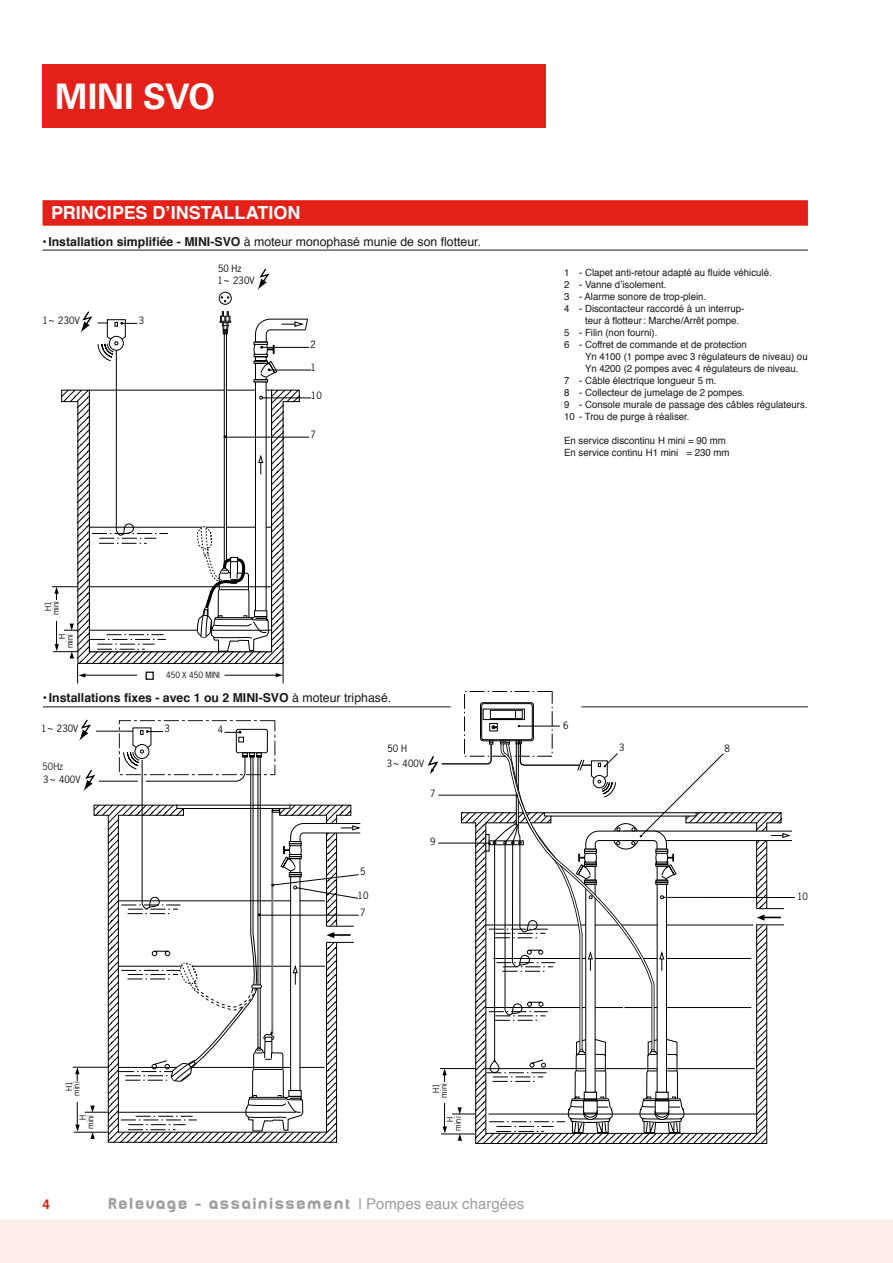
<style>
.page{position:relative;width:893px;height:1263px;background:#fff}
.page>*{position:absolute;margin:0;border:0;box-sizing:border-box;transform-origin:0 0}
.t1{font:700 35.25px "Univers";letter-spacing:.005em;color:#fff}
.t2{font:700 18px "Helvetica";letter-spacing:.005em;color:#fff}
.t3{font:900 15px "Baby Mine";letter-spacing:.02em;color:#9d9ea0}
.t4{font:700 13.5px "Helvetica";color:#e32119}
.t5{font:700 12.3px "Helvetica";color:#1a171c}
.t6{font:12.3px "Helvetica";color:#1a171c}
.t7{font:10.5px/14.4px "News Gothic BQ";color:#000}
.t8{font:10.5px "News Gothic BQ";color:#1a171c}
.t9{font:9.9px/12px "Helvetica";color:#1a171c}
.t10{font:9px/7.5px "News Gothic BQ";color:#000;text-align:right}
.s1{font-family:"Helvetica";font-weight:400}
</style>
<div class="page">
<hr style="left:52px;top:586px;width:35px;height:1px;background:#000">
<hr style="left:53px;top:651px;width:34px;height:1px;background:#000">
<hr style="left:269px;top:370px;width:42px;height:1px;background:#000">
<div style="left:219px;top:292px;width:13px;height:13px;border:1px solid #000;border-radius:50%"></div>
<svg style="left:221px;top:296px;width:8px;height:6px"></svg>
<svg style="left:257px;top:268px;width:13px;height:22px"></svg>
<hr style="left:262px;top:398px;width:49px;height:1px;background:#000">
<svg style="left:54px;top:310px;width:255px;height:373px"></svg>
<hr style="left:56px;top:592px;width:1px;height:53px;background:#000">
<hr style="left:56px;top:600px;width:2px;height:21px;background:#fff">
<hr style="left:73px;top:1067px;width:35px;height:1px;background:#000">
<hr style="left:74px;top:1132px;width:34px;height:1px;background:#000">
<svg style="left:75px;top:719px;width:286px;height:423px"></svg>
<div style="left:464px;top:691px;width:88px;height:65px;border:1px dashed #000"></div>
<hr style="left:519px;top:726px;width:41px;height:1px;background:#000">
<div style="left:480px;top:702px;width:54px;height:39px;border:1px solid #000;border-radius:3px"></div>
<div style="left:481px;top:703px;width:51px;height:37px;border:1px solid #000;border-radius:3px"></div>
<svg style="left:483px;top:709px;width:42px;height:22px"></svg>
<hr style="left:663px;top:897px;width:132px;height:1px;background:#000">
<svg style="left:427px;top:740px;width:364px;height:403px"></svg>
<hr style="left:444px;top:1074px;width:1px;height:53px;background:#000">
<hr style="left:444px;top:1082px;width:2px;height:21px;background:#fff">
<div style="left:43px;top:200px;width:765px;height:26px;background:#e32119"></div>
<hr style="left:43px;top:250px;width:765px;height:1px;background:#1a171c">
<hr style="left:43px;top:707px;width:408px;height:1px;background:#1a171c">
<hr style="left:581px;top:707px;width:227px;height:1px;background:#1a171c">
<div style="left:43px;top:64px;width:503px;height:64px;background:#e32119"></div>
<div style="left:0;top:1219px;width:893px;height:44px;background:#feeee5"></div>
<h1 class="t1" style="left:55px;top:76px;width:161px">MINI SVO</h1>
<h2 class="t2" style="left:51px;top:198px;width:251px">PRINCIPES D’INSTALLATION</h2>
<p class="t5" style="left:43px;top:231px;width:149px">• Installation simplifiée - mini</p>
<p class="t5" style="left:210px;top:231px;width:14px">-svo</p>
<p class="t6" style="left:244px;top:232px;width:239px">à moteur monophasé munie de son flotteur.</p>
<p class="t7" style="left:218px;top:261px;width:25px">50 Hz</p>
<p class="t7" style="left:43px;top:314px;width:39px">1~ 230V</p>
<p class="t7" style="left:139px;top:314px;width:7px">3</p>
<p class="t7" style="left:217px;top:274px;width:39px">1~ 230V</p>
<p class="t7" style="left:311px;top:338px;width:7px">2</p>
<p class="t7" style="left:311px;top:360px;width:7px">1</p>
<p class="t7" style="left:311px;top:388px;width:12px">10</p>
<p class="t7" style="left:311px;top:427px;width:7px">7</p>
<p class="t10" style="left:45px;top:615px;width:16px;text-align:center;rotate:-90deg">H1 mini</p>
<p class="t10" style="left:59px;top:648px;width:16px;rotate:-90deg">H mini</p>
<p class="t10" style="left:166px;top:672px;width:56px">450 X 450 MINI</p>
<p class="t5" style="left:43px;top:688px;width:197px">• Installations fixes - avec 1 ou 2 mini</p>
<p class="t5" style="left:259px;top:688px;width:14px">-svo</p>
<p class="t6" style="left:292px;top:688px;width:101px">à moteur triphasé.</p>
<p class="t7" style="left:41px;top:722px;width:39px">1~ 230V</p>
<p class="t8" style="left:42px;top:761px;width:22px">50Hz</p>
<p class="t7" style="left:43px;top:773px;width:39px">3~ 400V</p>
<p class="t7" style="left:164px;top:722px;width:7px">3</p>
<p class="t7" style="left:218px;top:723px;width:7px">4</p>
<p class="t7" style="left:360px;top:865px;width:7px">5</p>
<p class="t7" style="left:360px;top:905px;width:7px">7</p>
<p class="t7" style="left:358px;top:888px;width:12px">10</p>
<p class="t7" style="left:387px;top:742px;width:39px">50 H<br>3~ 400V</p>
<p class="t7" style="left:430px;top:787px;width:7px">7</p>
<p class="t7" style="left:430px;top:835px;width:7px">9</p>
<p class="t9" style="left:564px;top:266px;width:209px">1 - Clapet anti-retour adapté au fluide véhiculé.</p>
<p class="t9" style="left:564px;top:278px;width:104px">2 - Vanne d’isolement.</p>
<p class="t9" style="left:564px;top:290px;width:144px">3 - Alarme sonore de trop-plein.</p>
<p class="t9" style="left:564px;top:302px;width:182px">4 - Discontacteur raccordé à un interrup-</p>
<p class="t9" style="left:585px;top:314px;width:156px">teur à flotteur : Marche/Arrêt pompe.</p>
<p class="t9" style="left:564px;top:326px;width:95px">5 - Filin (non fourni).</p>
<p class="t9" style="left:564px;top:338px;width:184px">6 - Coffret de commande et de protection</p>
<p class="t9" style="left:585px;top:350px;width:224px">Yn 4100 (1 pompe avec 3 régulateurs de niveau) ou</p>
<p class="t9" style="left:585px;top:362px;width:215px">Yn 4200 (2 pompes avec 4 régulateurs de niveau.</p>
<p class="t9" style="left:564px;top:374px;width:154px">7 - Câble électrique longueur 5 m.</p>
<p class="t9" style="left:564px;top:386px;width:182px">8 - Collecteur de jumelage de 2 pompes.</p>
<p class="t9" style="left:564px;top:398px;width:245px">9 - Console murale de passage des câbles régulateurs.</p>
<p class="t9" style="left:564px;top:410px;width:127px">10 - Trou de purge à réaliser.</p>
<p class="t9" style="left:564px;top:434px;width:167px">En service discontinu H mini = 90 mm<br>En service continu H1 mini = 230 mm</p>
<p class="t7" style="left:563px;top:719px;width:7px">6</p>
<p class="t7" style="left:619px;top:741px;width:7px">3</p>
<p class="t7" style="left:725px;top:741px;width:7px">8</p>
<p class="t7" style="left:797px;top:889px;width:12px">10</p>
<p class="t10" style="left:65px;top:1096px;width:16px;text-align:center;rotate:-90deg">H1 mini</p>
<p class="t10" style="left:79px;top:1129px;width:16px;rotate:-90deg">H mini</p>
<p class="t10" style="left:433px;top:1097px;width:16px;text-align:center;rotate:-90deg">H1 mini</p>
<p class="t10" style="left:447px;top:1131px;width:16px;rotate:-90deg">H mini</p>
<h3 class="t4" style="left:43px;top:1193px;width:9px">4</h3>
<h3 class="t3" style="left:108px;top:1195px;width:418px">Relevage - assainissement <span class="s1">| Pompes eaux chargées</span></h3>
</div>
